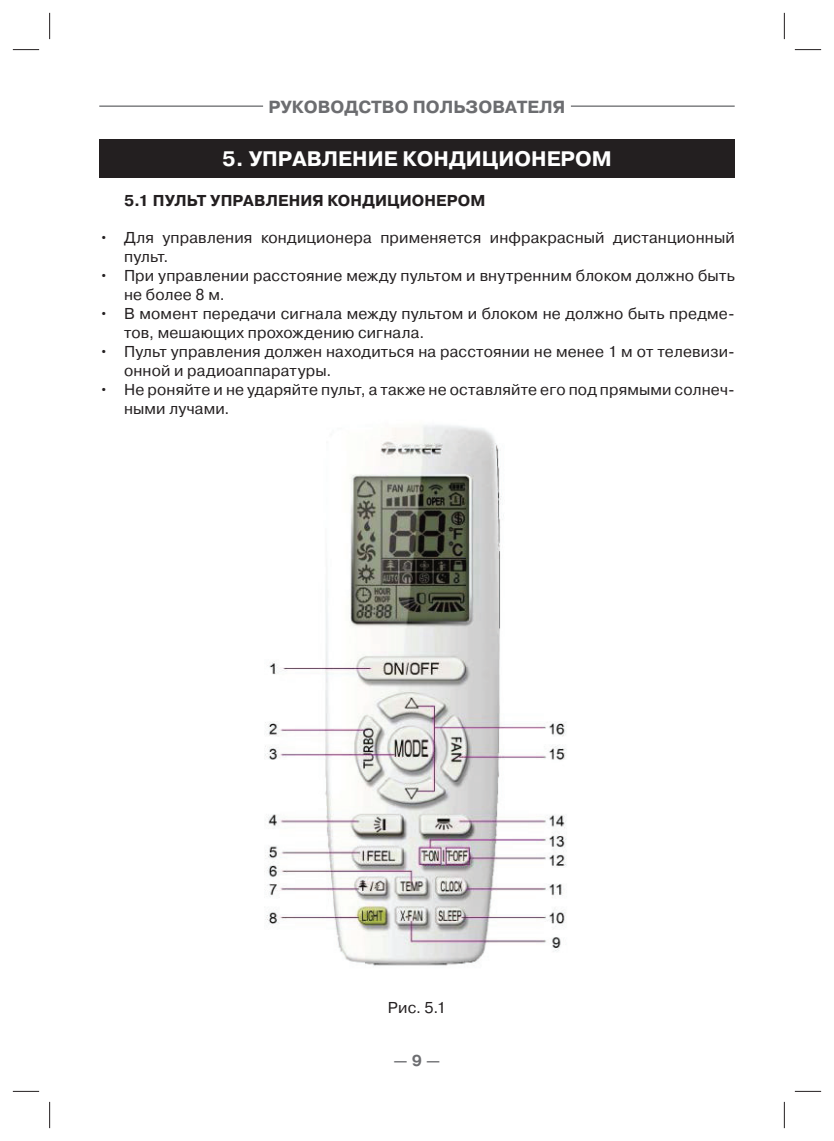
<style>
.page{position:relative;width:834px;height:1141px;background:#fff}
.page>*{position:absolute;margin:0;border:0;box-sizing:border-box;transform-origin:0 0}
.t1{font:700 21px "Pragmatica C";color:#fff}
.t2{font:700 17.5px "Pragmatica C";color:#6c6d70}
.t3{font:15.75px/18.9px "Pragmatica C";letter-spacing:.01em;color:#231f20}
.t4{font:700 15.75px "Pragmatica C";letter-spacing:.005em;color:#231f20}
.t5{font:700 15.75px "Pragmatica C";color:#6c6d70}
</style>
<div class="page">
<hr style="left:99px;top:106px;width:164px;height:1px;background:#6c6d70">
<hr style="left:570px;top:106px;width:164px;height:1px;background:#6c6d70">
<div style="left:99px;top:139px;width:635px;height:38px;background:#231f20"></div>
<img style="left:265px;top:425px;width:302px;height:541px">
<svg style="left:13px;top:49px;width:26px;height:1px"></svg>
<svg style="left:794px;top:49px;width:27px;height:1px"></svg>
<svg style="left:13px;top:1091px;width:26px;height:1px"></svg>
<svg style="left:794px;top:1091px;width:27px;height:1px"></svg>
<svg style="left:49px;top:13px;width:1px;height:26px"></svg>
<svg style="left:49px;top:1102px;width:1px;height:26px"></svg>
<svg style="left:783px;top:13px;width:1px;height:26px"></svg>
<svg style="left:783px;top:1102px;width:1px;height:26px"></svg>
<p class="t2" style="left:268px;top:97px;width:298px">РУКОВОДСТВО ПОЛЬЗОВАТЕЛЯ</p>
<h1 class="t1" style="left:222px;top:147px;width:391px">5. УПРАВЛЕНИЕ КОНДИЦИОНЕРОМ</h1>
<p class="t4" style="left:124px;top:191px;width:363px">5.1 ПУЛЬТ УПРАВЛЕНИЯ КОНДИЦИОНЕРОМ</p>
<p class="t3" style="left:124px;top:230px;width:612px;text-indent:-25px">• Для управления кондиционера применяется инфракрасный дистанционный пульт.</p>
<p class="t3" style="left:124px;top:268px;width:612px;text-indent:-25px">• При управлении расстояние между пультом и внутренним блоком должно быть не более 8 м.</p>
<p class="t3" style="left:124px;top:305px;width:612px;text-indent:-25px">• В момент передачи сигнала между пультом и блоком не должно быть предме&shy;тов, мешающих прохождению сигнала.</p>
<p class="t3" style="left:124px;top:343px;width:612px;text-indent:-25px">• Пульт управления должен находиться на расстоянии не менее 1 м от телевизи&shy;онной и радиоаппаратуры.</p>
<p class="t3" style="left:124px;top:381px;width:612px;text-indent:-25px">• Не роняйте и не ударяйте пульт, а также не оставляйте его под прямыми солнеч&shy;ными лучами.</p>
<p class="t3" style="left:388px;top:1000px;width:60px">Рис. 5.1</p>
<p class="t5" style="left:393px;top:1051px;width:48px">— 9 —</p>
</div>
